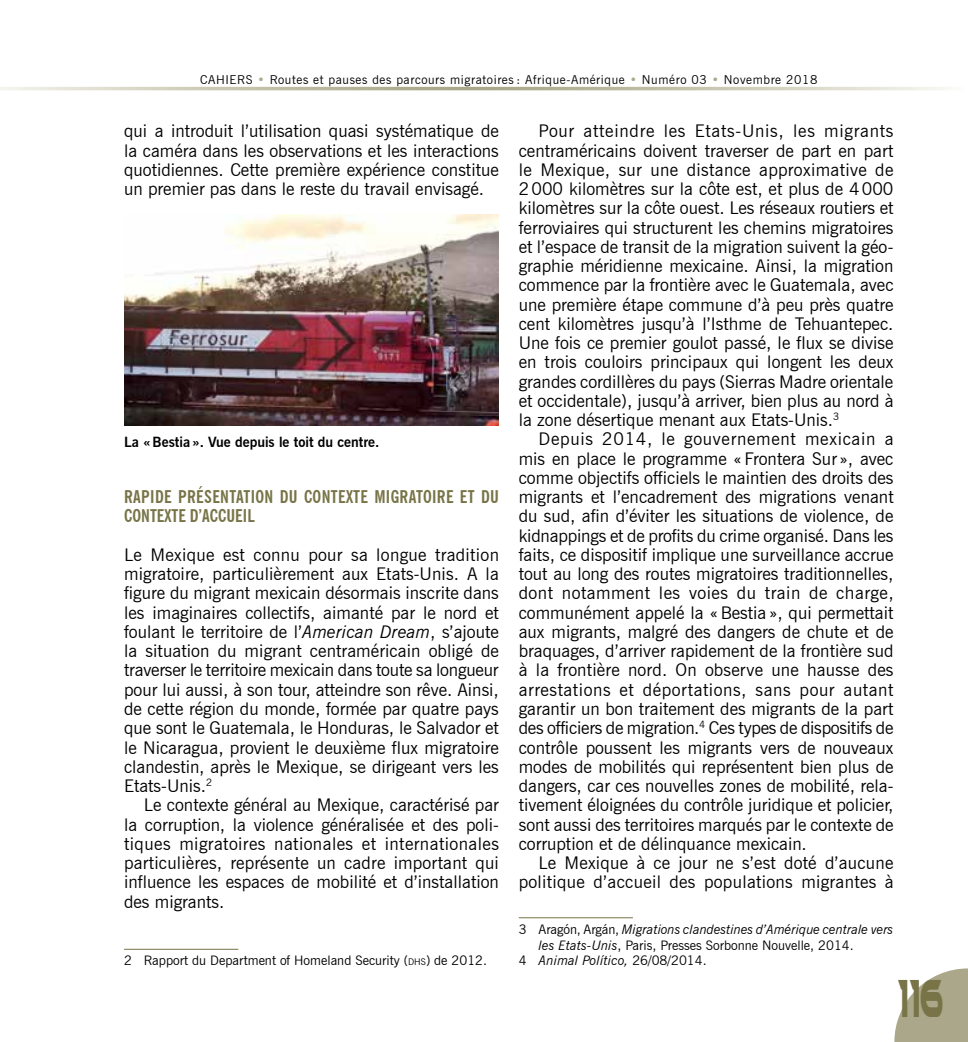
<style>
.page{position:relative;width:968px;height:1042px;background:#fff}
.page>*{position:absolute;margin:0;border:0;box-sizing:border-box;transform-origin:0 0}
.t1{font:51.45px "Ethnocentric";color:#787448;scale:.45 1}
.t2{font:17.5px/19.2px "News Gothic BT";color:#000;text-align:justify}
.t3{font:700 condensed 17.5px/19.2px "News Gothic BT";letter-spacing:.02em;color:#787448}
.t4{font:700 14px "News Gothic BT";color:#000}
.t5{font:13.12px "News Gothic BT";color:#000}
.t6{font:italic 13.12px "News Gothic BT";letter-spacing:-.005em;color:#000}
.t7{font:12.25px "News Gothic BT";letter-spacing:.05em;color:#000}
.s1{color:#aaa78a}
.s2{font-style:italic}
.s3{font-size:9.1px}
.s4{font-style:normal}
</style>
<div class="page">
<svg style="left:894px;top:968px;width:73px;height:74px"></svg>
<hr style="left:124px;top:949px;width:114px;height:1px;background:#787448">
<hr style="left:518px;top:917px;width:114px;height:1px;background:#787448">
<img style="left:124px;top:214px;width:375px;height:211px">
<p class="t7" style="left:200px;top:72px;width:618px">CAHIERS <span class="s1">•</span> Routes et pauses des parcours migratoires : Afrique-Amérique <span class="s1">•</span> Numéro 03 <span class="s1">•</span> Novembre 2018</p>
<p class="t2" style="left:124px;top:121px;width:376px">qui a introduit l’utilisation quasi systématique de la caméra dans les observations et les interactions quotidiennes. Cette première expérience constitue un premier pas dans le reste du travail envisagé.</p>
<p class="t2" style="left:518px;top:121px;width:376px;text-indent:20px">Pour atteindre les Etats-Unis, les migrants centraméricains doivent traverser de part en part le Mexique, sur une distance approximative de 2000 kilomètres sur la côte est, et plus de 4000 kilomètres sur la côte ouest. Les réseaux routiers et ferroviaires qui structurent les chemins migratoires et l’espace de transit de la migration suivent la géo&shy;graphie méridienne mexicaine. Ainsi, la migration commence par la frontière avec le Guatemala, avec une première étape commune d’à peu près quatre cent kilomètres jusqu’à l’Isthme de Tehuantepec.<br>Une fois ce premier goulot passé, le flux se divise en trois couloirs principaux qui longent les deux grandes cordillères du pays (Sierras Madre orientale et occidentale), jusqu’à arriver, bien plus au nord à la zone désertique menant aux Etats-Unis.<sup>3</sup></p>
<p class="t2" style="left:518px;top:429px;width:376px;text-indent:20px">Depuis 2014, le gouvernement mexicain a mis en place le programme «Frontera Sur », avec comme objectifs officiels le maintien des droits des migrants et l’encadrement des migrations venant du sud, afin d’éviter les situations de violence, de kidnappings et de profits du crime organisé. Dans les faits, ce dispositif implique une surveillance accrue tout au long des routes migratoires traditionnelles, dont notamment les voies du train de charge, communément appelé la «Bestia», qui permettait aux migrants, malgré des dangers de chute et de braquages, d’arriver rapidement de la frontière sud à la frontière nord. On observe une hausse des arrestations et déportations, sans pour autant garantir un bon traitement des migrants de la part des officiers de migration.<sup>4</sup> Ces types de dispositifs de contrôle poussent les migrants vers de nouveaux modes de mobilités qui représentent bien plus de dangers, car ces nouvelles zones de mobilité, rela&shy;tivement éloignées du contrôle juridique et policier, sont aussi des territoires marqués par le contexte de corruption et de délinquance mexicain.</p>
<p class="t2" style="left:518px;top:853px;width:376px;text-align:right">Le Mexique à ce jour ne s’est doté d’aucune politique d’accueil des populations migrantes à</p>
<p class="t4" style="left:124px;top:434px;width:257px">La «Bestia». Vue depuis le toit du centre.</p>
<p class="t3" style="left:124px;top:487px;width:376px">RAPIDE PRÉSENTATION DU CONTEXTE MIGRATOIRE ET DU<br>CONTEXTE D’ACCUEIL</p>
<p class="t2" style="left:124px;top:545px;width:376px">Le Mexique est connu pour sa longue tradition migratoire, particulièrement aux Etats-Unis. A la figure du migrant mexicain désormais inscrite dans les imaginaires collectifs, aimanté par le nord et foulant le territoire de l’<span class="s2">American Dream</span>, s’ajoute la situation du migrant centraméricain obligé de traverser le territoire mexicain dans toute sa longueur pour lui aussi, à son tour, atteindre son rêve. Ainsi, de cette région du monde, formée par quatre pays que sont le Guatemala, le Honduras, le Salvador et le Nicaragua, provient le deuxième flux migratoire clandestin, après le Mexique, se dirigeant vers les Etats-Unis.<sup>2</sup></p>
<p class="t2" style="left:124px;top:795px;width:376px;text-indent:20px">Le contexte général au Mexique, caractérisé par la corruption, la violence généralisée et des poli&shy;tiques migratoires nationales et internationales particulières, représente un cadre important qui influence les espaces de mobilité et d’installation des migrants.</p>
<p class="t5" style="left:124px;top:952px;width:364px">2 Rapport du Department of Homeland Security (<span class="s3">dhs</span>) de 2012.</p>
<p class="t6" style="left:518px;top:921px;width:376px"><span class="s4">3 Aragón, Argán,</span> Migrations clandestines d’Amérique centrale vers</p>
<p class="t5" style="left:538px;top:937px;width:316px"><span class="s2">les Etats-Unis</span>, Paris, Presses Sorbonne Nouvelle, 2014.</p>
<p class="t6" style="left:518px;top:952px;width:189px"><span class="s4">4</span> Animal Político, <span class="s4">26/08/2014.</span></p>
<h1 class="t1" style="left:897px;top:972px;width:103px">116</h1>
</div>
